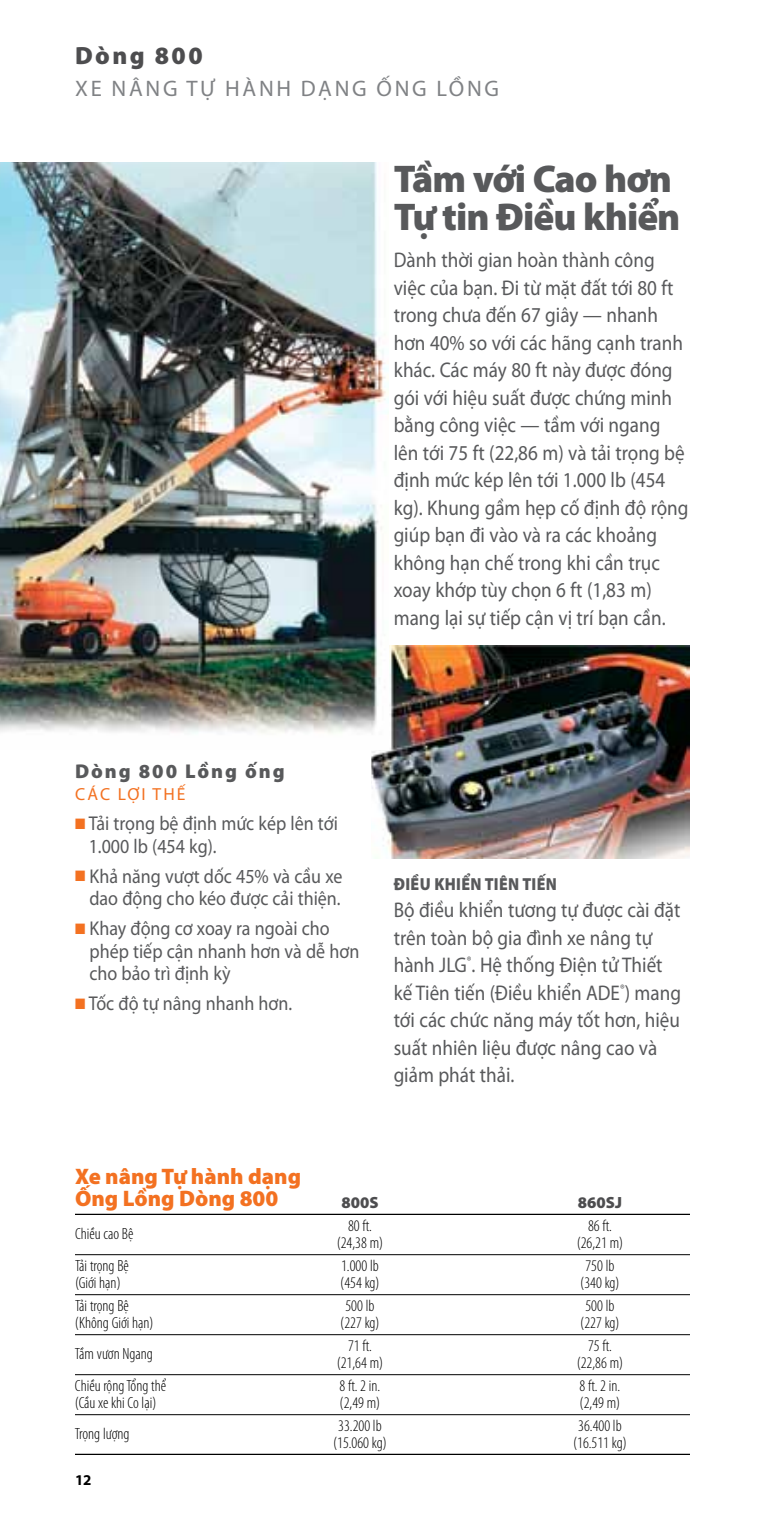
<style>
.page{position:relative;width:765px;height:1530px;background:#fff}
.page>*{position:absolute;margin:0;border:0;box-sizing:border-box;transform-origin:0 0}
.t1{font:900 38.75px/38.2px "Myriad Pro";letter-spacing:-.025em;color:#58595b}
.t2{font:900 25px "Myriad Pro";letter-spacing:.1em;color:#4d4d4f}
.t3{font:900 22.5px/22.5px "Myriad Pro";color:#f37121}
.t4{font:22.5px "Myriad Pro";letter-spacing:.12em;color:#808285}
.t5{font:21.25px/27.5px "Myriad Pro";color:#58595b;scale:.9 1}
.t6{font:20px/22.5px "Myriad Pro";color:#58595b;scale:.9 1}
.t7{font:900 20px "Myriad Pro";letter-spacing:.1em;color:#58595b}
.t8{font:900 17.5px "Myriad Pro";color:#58595b;scale:.9 1}
.t9{font:17.5px "Myriad Pro";letter-spacing:.125em;color:#f37121}
.t10{font:300 condensed 16.25px "Myriad Pro";color:#000}
.t11{font:900 16.25px "Myriad Pro";color:#4d4d4f}
.t12{font:700 15px "Myriad Pro";color:#000}
.s1{color:#f37121}
</style>
<div class="page">
<img style="left:371px;top:645px;width:319px;height:213px">
<img style="left:0;top:162px;width:388px;height:588px">
<hr style="left:75px;top:1214px;width:615px;height:1px;background:#000">
<hr style="left:75px;top:1254px;width:615px;height:1px;background:#000">
<hr style="left:75px;top:1294px;width:615px;height:1px;background:#000">
<hr style="left:75px;top:1334px;width:615px;height:1px;background:#000">
<hr style="left:75px;top:1374px;width:615px;height:1px;background:#000">
<hr style="left:75px;top:1414px;width:615px;height:1px;background:#000">
<hr style="left:75px;top:1454px;width:615px;height:1px;background:#000">
<p class="t2" style="left:75px;top:39px;width:129px">Dòng 800</p>
<p class="t4" style="left:75px;top:75px;width:408px">Xe nâng Tự hàn h dạng Ống Lồng</p>
<h1 class="t1" style="left:394px;top:158px;width:288px">Tầm với Cao hơn<br>Tự tin Điều khiển</h1>
<p class="t5" style="left:394px;top:246px;width:329px">Dành thời gian hoàn thành công việc của bạ n. Đi từ mặt đất tới 80 ft trong chưa đến 67 giây — nhanh hơn 40% so với các hãng cạ nh tranh khác. Các máy 80 ft này được đóng gói với hiệu suất được chứng minh bằng công việc — tầm với ngang lên tới 75 ft (22,86 m) và tải trọng bệ định mức kép lên tới 1.000 lb (454 kg). Khung gầm hẹp cố định độ rộng giúp bạ n đi vào và ra các khoảng không hạn chế trong khi cần trục xoay khớp tùy chọn 6 ft (1,83 m) mang lại sự tiếp cận vị trí bạn cần.</p>
<p class="t7" style="left:75px;top:757px;width:211px">Dòng 800 Lồng ống</p>
<p class="t9" style="left:75px;top:783px;width:112px">Các lợi thế</p>
<p class="t6" style="left:89px;top:812px;width:278px;text-indent:-14px"><span class="s1">■</span> Tải trọng bệ định mức kép lên tới<br>1.000 lb (454 kg).</p>
<p class="t6" style="left:75px;top:864px;width:299px;text-align:right"><span class="s1">■</span> Khả năng vượt dốc 45% và cầu xe dao động cho kéo được cải thiện.</p>
<p class="t6" style="left:89px;top:917px;width:301px;text-indent:-14px"><span class="s1">■</span> Khay động cơ xoay ra ngoài cho phép tiếp cận nhanh hơn và dễ hơn cho bảo trì định kỳ</p>
<p class="t6" style="left:75px;top:992px;width:243px"><span class="s1">■</span> Tốc độ tự nâng nhanh hơn.</p>
<p class="t8" style="left:394px;top:872px;width:54px">Điều khiể</p>
<p class="t8" style="left:470px;top:872px;width:98px">n tiên tiến</p>
<p class="t5" style="left:394px;top:896px;width:321px">Bộ điều khiển tương tự được cài đặt trên toàn bộ gia đình xe nâng tự hành JLG<sup>®</sup>. Hệ thống Điện tử Thiết kế Tiên tiến (Điều khiển ADE<sup>®</sup>) mang tới các chức năng máy tốt hơn, hiệu suất nhiên liệu được nâng cao và giảm phát thải.</p>
<p class="t3" style="left:75px;top:1164px;width:228px">Xe nâng Tự hành dạng<br>Ống Lồng Dòng 800</p>
<p class="t10" style="left:75px;top:1224px;width:60px">Chiều cao Bệ</p>
<p class="t11" style="left:341px;top:1191px;width:34px">800S</p>
<p class="t11" style="left:578px;top:1191px;width:46px">860SJ</p>
<p class="t10" style="left:348px;top:1216px;width:25px">80 ft.</p>
<p class="t10" style="left:588px;top:1216px;width:25px">86 ft.</p>
<p class="t10" style="left:337px;top:1233px;width:48px">(24,38 m)</p>
<p class="t10" style="left:577px;top:1233px;width:48px">(26,21 m)</p>
<p class="t10" style="left:75px;top:1256px;width:55px">Tải trọng Bệ</p>
<p class="t10" style="left:341px;top:1256px;width:39px">1.000 lb</p>
<p class="t10" style="left:585px;top:1256px;width:31px">750 lb</p>
<p class="t10" style="left:75px;top:1273px;width:47px">(Giới hạn)</p>
<p class="t10" style="left:340px;top:1273px;width:41px">(454 kg)</p>
<p class="t10" style="left:580px;top:1273px;width:41px">(340 kg)</p>
<p class="t10" style="left:75px;top:1296px;width:55px">Tải trọng Bệ</p>
<p class="t10" style="left:345px;top:1296px;width:31px">500 lb</p>
<p class="t10" style="left:585px;top:1296px;width:31px">500 lb</p>
<p class="t10" style="left:75px;top:1313px;width:80px">(Không Giới hạn)</p>
<p class="t10" style="left:340px;top:1313px;width:41px">(227 kg)</p>
<p class="t10" style="left:580px;top:1313px;width:41px">(227 kg)</p>
<p class="t10" style="left:75px;top:1344px;width:79px">Tầm vươn Ngang</p>
<p class="t10" style="left:348px;top:1336px;width:25px">71 ft.</p>
<p class="t10" style="left:588px;top:1336px;width:25px">75 ft.</p>
<p class="t10" style="left:337px;top:1353px;width:48px">(21,64 m)</p>
<p class="t10" style="left:577px;top:1353px;width:48px">(22,86 m)</p>
<p class="t10" style="left:75px;top:1376px;width:93px">Chiều rộng Tổng thể</p>
<p class="t10" style="left:340px;top:1376px;width:42px">8 ft. 2 in.</p>
<p class="t10" style="left:580px;top:1376px;width:42px">8 ft. 2 in.</p>
<p class="t10" style="left:75px;top:1393px;width:83px">(Cầu xe khi Co lại)</p>
<p class="t10" style="left:340px;top:1393px;width:42px">(2,49 m)</p>
<p class="t10" style="left:580px;top:1393px;width:42px">(2,49 m)</p>
<p class="t10" style="left:75px;top:1424px;width:56px">Trọng lượng</p>
<p class="t10" style="left:338px;top:1416px;width:45px">33.200 lb</p>
<p class="t10" style="left:578px;top:1416px;width:45px">36.400 lb</p>
<p class="t10" style="left:333px;top:1433px;width:55px">(15.060 kg)</p>
<p class="t10" style="left:573px;top:1433px;width:55px">(16.511 kg)</p>
<p class="t12" style="left:75px;top:1470px;width:18px">12</p>
</div>
